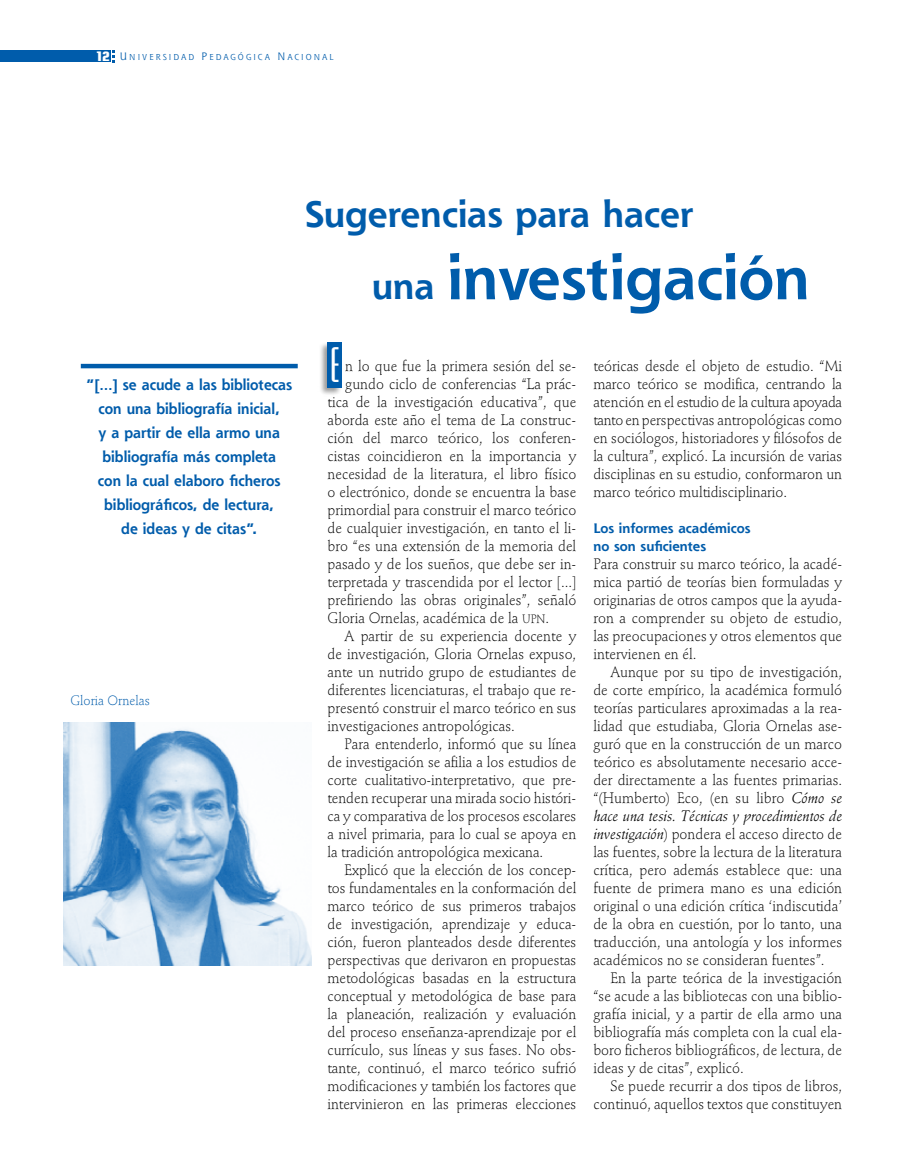
<style>
.page{position:relative;width:906px;height:1174px;background:#fff}
.page>*{position:absolute;margin:0;border:0;box-sizing:border-box;transform-origin:0 0}
.t1{font:700 60px "Shannon";color:#005cab}
.t2{font:42px "Briem Akademi MM";color:#fff;scale:.95 1}
.t3{font:700 36px "Shannon";color:#005cab}
.t4{font:300 15px/18px "Stempel Schneidler";color:#000;text-align:justify;scale:.95 1}
.t5{font:700 15px/24px "Shannon";color:#005cab;text-align:center;scale:.95 1}
.t6{font:700 13.5px/18px "Shannon";color:#005cab}
.t7{font:300 13.5px "Stempel Schneidler";color:#005cab;scale:.95 1}
.t8{font:8.4px "Shannon";letter-spacing:.25em;color:#005cab}
.s1{font-family:"Briem Akademi MM";font-size:13.5px;color:#fff}
.s2{font-size:10.5px}
.s3{font-size:36px}
.s4{font-size:12px}
.s5{font-weight:400;font-style:italic}
</style>
<div class="page">
<div style="left:0;top:50px;width:111px;height:12px;background:#005cab"></div>
<svg style="left:113px;top:50px;width:2px;height:12px"></svg>
<div style="left:317px;top:341px;width:26px;height:56px;background:#000;opacity:.4"></div>
<div style="left:327px;top:342px;width:15px;height:45px;background:#005cab"></div>
<img style="left:64px;top:722px;width:247px;height:244px">
<hr style="left:81px;top:364px;width:217px;height:4px;background:#005cab">
<p class="t8" style="left:95px;top:51px;width:239px"><span class="s1">12</span> <span class="s2">U</span> NIVERSIDAD <span class="s2">P</span> EDAGÓGICA <span class="s2">N</span> ACIONAL</p>
<p class="t5" style="left:86px;top:372px;width:218px">“[…] se acude a las bibliotecas con una bibliografía inicial,<br>y a partir de ella armo una bibliografía más completa<br>con la cual elaboro ficheros bibliográficos, de lectura,<br>de ideas y de citas”.</p>
<p class="t7" style="left:70px;top:693px;width:85px">Gloria Ornelas</p>
<h3 class="t3" style="left:305px;top:192px;width:390px">Sugerencias para hacer</h3>
<h1 class="t1" style="left:372px;top:241px;width:439px"><span class="s3">una</span> investigación</h1>
<h2 class="t2" style="left:330px;top:342px;width:11px">E</h2>
<p class="t4" style="left:345px;top:357px;width:245px">n lo que fue la primera sesión del se-</p>
<p class="t4" style="left:345px;top:375px;width:245px">gundo ciclo de conferencias “La prác-</p>
<p class="t4" style="left:327px;top:393px;width:263px">tica de la investigación educativa”, que</p>
<p class="t4" style="left:327px;top:411px;width:263px">aborda este año el tema de La construc-</p>
<p class="t4" style="left:327px;top:429px;width:263px">ción del marco teórico, los conferen-</p>
<p class="t4" style="left:327px;top:447px;width:263px">cistas coincidieron en la importancia y</p>
<p class="t4" style="left:327px;top:465px;width:263px">necesidad de la literatura, el libro físico</p>
<p class="t4" style="left:327px;top:483px;width:263px">o electrónico, donde se encuentra la base</p>
<p class="t4" style="left:327px;top:501px;width:263px">primordial para construir el marco teórico</p>
<p class="t4" style="left:327px;top:519px;width:263px">de cualquier investigación, en tanto el li-</p>
<p class="t4" style="left:327px;top:537px;width:263px">bro “es una extensión de la memoria del</p>
<p class="t4" style="left:327px;top:555px;width:263px">pasado y de los sueños, que debe ser in-</p>
<p class="t4" style="left:327px;top:573px;width:263px">terpretada y trascendida por el lector [...]</p>
<p class="t4" style="left:327px;top:591px;width:263px">prefiriendo las obras originales”, señaló</p>
<p class="t4" style="left:327px;top:609px;width:235px">Gloria Ornelas, académica de la <span class="s4">upn</span>.</p>
<p class="t4" style="left:344px;top:627px;width:245px">A partir de su experiencia docente y</p>
<p class="t4" style="left:327px;top:645px;width:263px">de investigación, Gloria Ornelas expuso,</p>
<p class="t4" style="left:327px;top:663px;width:263px">ante un nutrido grupo de estudiantes de</p>
<p class="t4" style="left:327px;top:681px;width:263px">diferentes licenciaturas, el trabajo que re-</p>
<p class="t4" style="left:327px;top:699px;width:263px">presentó construir el marco teórico en sus</p>
<p class="t4" style="left:327px;top:717px;width:199px">investigaciones antropológicas.</p>
<p class="t4" style="left:344px;top:735px;width:245px">Para entenderlo, informó que su línea</p>
<p class="t4" style="left:327px;top:753px;width:263px">de investigación se afilia a los estudios de</p>
<p class="t4" style="left:327px;top:771px;width:263px">corte cualitativo-interpretativo, que pre-</p>
<p class="t4" style="left:327px;top:789px;width:263px">tenden recuperar una mirada socio históri-</p>
<p class="t4" style="left:327px;top:807px;width:263px">ca y comparativa de los procesos escolares</p>
<p class="t4" style="left:327px;top:825px;width:263px">a nivel primaria, para lo cual se apoya en</p>
<p class="t4" style="left:327px;top:843px;width:229px">la tradición antropológica mexicana.</p>
<p class="t4" style="left:344px;top:861px;width:245px">Explicó que la elección de los concep-</p>
<p class="t4" style="left:327px;top:879px;width:263px">tos fundamentales en la conformación del</p>
<p class="t4" style="left:327px;top:897px;width:263px">marco teórico de sus primeros trabajos</p>
<p class="t4" style="left:327px;top:915px;width:263px">de investigación, aprendizaje y educa-</p>
<p class="t4" style="left:327px;top:933px;width:263px">ción, fueron planteados desde diferentes</p>
<p class="t4" style="left:327px;top:951px;width:263px">perspectivas que derivaron en propuestas</p>
<p class="t4" style="left:327px;top:969px;width:263px">metodológicas basadas en la estructura</p>
<p class="t4" style="left:327px;top:987px;width:263px">conceptual y metodológica de base para</p>
<p class="t4" style="left:327px;top:1005px;width:263px">la planeación, realización y evaluación</p>
<p class="t4" style="left:327px;top:1023px;width:263px">del proceso enseñanza-aprendizaje por el</p>
<p class="t4" style="left:327px;top:1041px;width:263px">currículo, sus líneas y sus fases. No obs-</p>
<p class="t4" style="left:327px;top:1059px;width:263px">tante, continuó, el marco teórico sufrió</p>
<p class="t4" style="left:327px;top:1077px;width:263px">modificaciones y también los factores que</p>
<p class="t4" style="left:327px;top:1095px;width:263px">intervinieron en las primeras elecciones</p>
<p class="t4" style="left:593px;top:357px;width:263px">teóricas desde el objeto de estudio. “Mi marco teórico se modifica, centrando la atención en el estudio de la cultura apoyada tanto en perspectivas antropológicas como en sociólogos, historiadores y filósofos de la cultura”, explicó. La incursión de varias disciplinas en su estudio, conformaron un marco teórico multidisci-plinario.</p>
<p class="t6" style="left:593px;top:519px;width:159px">Los informes académicos no son suficientes</p>
<p class="t4" style="left:593px;top:555px;width:263px">Para construir su marco teórico, la acadé&shy;mica partió de teorías bien formuladas y originarias de otros campos que la ayuda&shy;ron a comprender su objeto de estudio, las preocupaciones y otros elementos que intervienen en él.</p>
<p class="t4" style="left:593px;top:663px;width:263px;text-indent:17px">Aunque por su tipo de investigación, de corte empírico, la académica formuló teorías particulares aproximadas a la rea&shy;lidad que estudiaba, Gloria Ornelas ase&shy;guró que en la construcción de un marco teórico es absolutamente necesario acce&shy;der directamente a las fuentes primarias. “(Humberto) Eco, (en su libro <span class="s5">Cómo se hace una tesis. Técnicas y procedimientos de investigación</span>) pondera el acceso directo de las fuentes, sobre la lectura de la literatura crítica, pero además establece que: una fuente de primera mano es una edición original o una edición crítica ‘indiscutida’ de la obra en cuestión, por lo tanto, una traducción, una antología y los informes académicos no se consideran fuentes”.</p>
<p class="t4" style="left:593px;top:969px;width:263px;text-indent:17px">En la parte teórica de la investigación “se acude a las bibliotecas con una biblio&shy;grafía inicial, y a partir de ella armo una bibliografía más completa con la cual ela&shy;boro ficheros bibliográficos, de lectura, de ideas y de citas”, explicó.</p>
<p class="t4" style="left:593px;top:1077px;width:263px;text-align:right">Se puede recurrir a dos tipos de libros, continuó, aquellos textos que constituyen</p>
</div>
